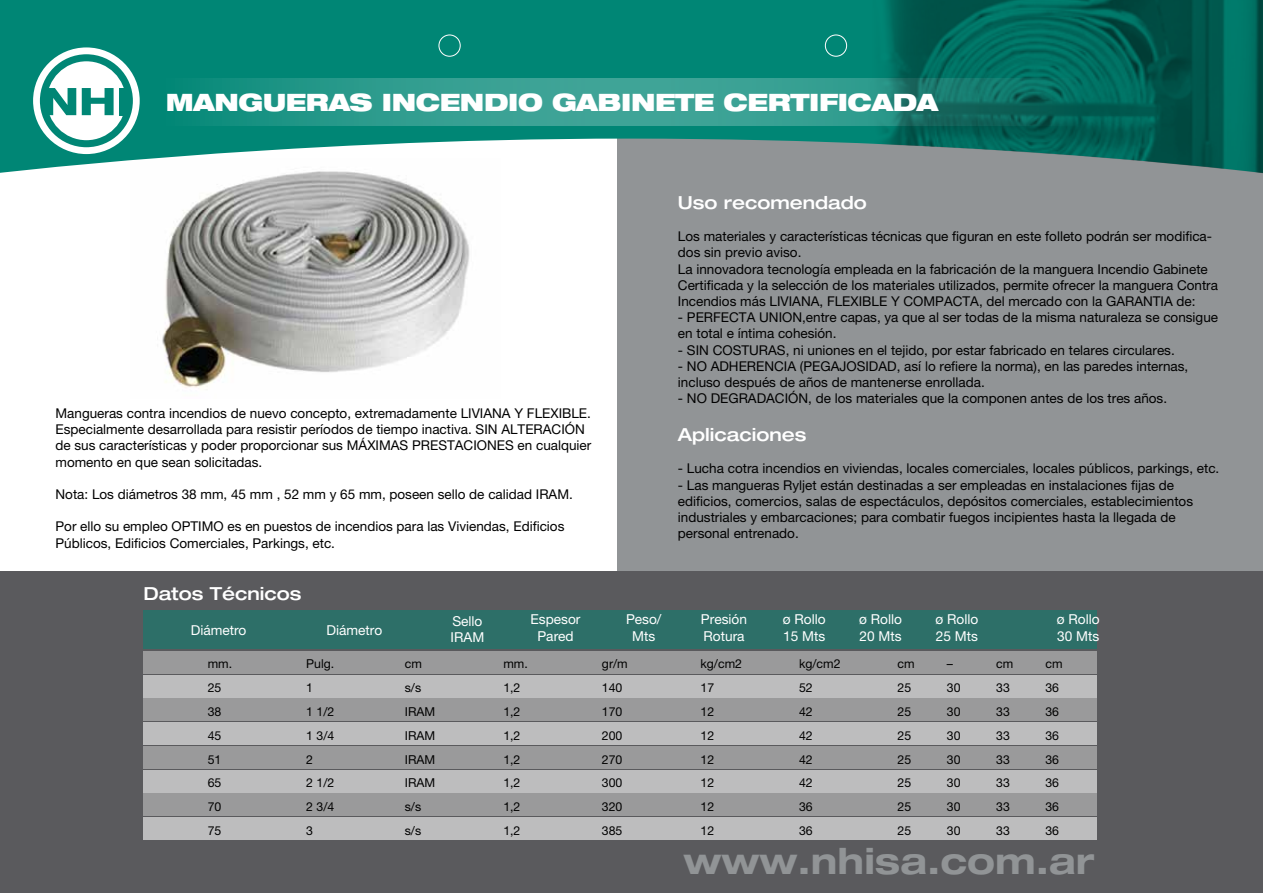
<style>
.page{position:relative;width:1263px;height:893px;background:#fff}
.page>*{position:absolute;margin:0;border:0;box-sizing:border-box;transform-origin:0 0}
.t1{font:700 expanded 36px "Helvetica Neue";color:#919496}
.t2{font:900 expanded 24px "Helvetica Neue";letter-spacing:-.015em;color:#fff}
.t3{font:500 expanded 18px "Helvetica Neue";color:#fff}
.t4{font:13.65px/16.4px "Helvetica Neue";color:#fff}
.t5{font:13.5px/16.2px "Helvetica Neue";color:#010101}
.t6{font:12.3px "Helvetica Neue";color:#010101}
</style>
<div class="page">
<img style="left:162px;top:175px;width:308px;height:213px">
<div style="left:617px;top:2px;width:646px;height:891px;background:#919496"></div>
<svg style="left:0;top:0;width:798px;height:175px;fill:#008675"></svg>
<div style="left:0;top:571px;width:1263px;height:322px;background:#5a5a5d"></div>
<svg style="left:0;top:78px;width:798px;height:47px"></svg>
<div style="left:33px;top:47px;width:107px;height:107px;border:7px solid #fff;border-radius:50%"></div>
<div style="left:47px;top:61px;width:79px;height:79px;background:#fff;border-radius:50%"></div>
<svg style="left:44px;top:88px;width:32px;height:27px"></svg>
<svg style="left:82px;top:88px;width:32px;height:27px"></svg>
<div style="left:119px;top:88px;width:9px;height:27px;background:#008675"></div>
<div style="left:439px;top:35px;width:21px;height:21px;border:1px solid #fff;border-radius:50%"></div>
<img style="left:798px;top:0;width:465px;height:173px">
<div style="left:143px;top:651px;width:953px;height:22px;background:#9a9a9b"></div>
<div style="left:143px;top:676px;width:953px;height:22px;background:#bdbdbe"></div>
<div style="left:143px;top:699px;width:953px;height:22px;background:#9a9a9b"></div>
<div style="left:143px;top:723px;width:953px;height:22px;background:#bdbdbe"></div>
<div style="left:143px;top:746px;width:953px;height:22px;background:#9a9a9b"></div>
<div style="left:143px;top:770px;width:953px;height:22px;background:#bdbdbe"></div>
<div style="left:143px;top:794px;width:953px;height:22px;background:#9a9a9b"></div>
<div style="left:143px;top:818px;width:953px;height:22px;background:#bdbdbe"></div>
<div style="left:143px;top:610px;width:953px;height:39px;background:#2d6f68"></div>
<h2 class="t2" style="left:166px;top:87px;width:774px">MANGUERAS INCENDIO GABINETE CERTIFICADA</h2>
<p class="t5" style="left:56px;top:405px;width:537px">Mangueras contra incendios de nuevo concepto, extremadamente LIVIANA Y FLEXIBLE.<br>Especialmente desarrollada para resistir períodos de tiempo inactiva. SIN ALTERACIÓN de sus características y poder proporcionar sus MÁXIMAS PRESTACIONES en cualquier momento en que sean solicitadas.</p>
<p class="t5" style="left:56px;top:486px;width:519px">Nota: Los diámetros 38 mm, 45 mm , 52 mm y 65 mm, poseen sello de calidad IRAM.</p>
<p class="t5" style="left:56px;top:518px;width:510px">Por ello su empleo OPTIMO es en puestos de incendios para las Viviendas, Edificios<br>Públicos, Edificios Comerciales, Parkings, etc.</p>
<h3 class="t3" style="left:143px;top:582px;width:159px">Datos Técnicos</h3>
<h3 class="t3" style="left:678px;top:191px;width:190px">Uso recomendado</h3>
<p class="t5" style="left:678px;top:228px;width:542px">Los materiales y características técnicas que figuran en este folleto podrán ser modifica&shy;dos sin previo aviso.<br>La innovadora tecnología empleada en la fabricación de la manguera Incendio Gabinete Certificada y la selección de los materiales utilizados, permite ofrecer la manguera Contra Incendios más LIVIANA, FLEXIBLE Y COMPACTA, del mercado con la GARANTIA de:</p>
<p class="t5" style="left:678px;top:309px;width:542px">- PERFECTA UNION,entre capas, ya que al ser todas de la misma naturaleza se consigue en total e íntima cohesión.</p>
<p class="t5" style="left:678px;top:341px;width:498px">- SIN COSTURAS, ni uniones en el tejido, por estar fabricado en telares circulares.</p>
<p class="t5" style="left:678px;top:358px;width:512px">- NO ADHERENCIA (PEGAJOSIDAD, así lo refiere la norma), en las paredes internas, incluso después de años de mantenerse enrollada.</p>
<p class="t5" style="left:678px;top:390px;width:491px">- NO DEGRADACIÓN, de los materiales que la componen antes de los tres años.</p>
<h3 class="t3" style="left:678px;top:423px;width:130px">Aplicaciones</h3>
<p class="t5" style="left:678px;top:460px;width:543px">- Lucha cotra incendios en viviendas, locales comerciales, locales públicos, parkings, etc.</p>
<p class="t5" style="left:678px;top:476px;width:517px">- Las mangueras Ryljet están destinadas a ser empleadas en instalaciones fijas de edificios, comercios, salas de espectáculos, depósitos comerciales, establecimientos industriales y embarcaciones; para combatir fuegos incipientes hasta la llegada de personal entrenado.</p>
<p class="t4" style="left:191px;top:622px;width:57px">Diámetro</p>
<p class="t4" style="left:326px;top:622px;width:57px">Diámetro</p>
<p class="t4" style="left:531px;top:611px;width:51px;text-align:center">Espesor<br>Pared</p>
<p class="t4" style="left:701px;top:611px;width:48px">Presión<br>Rotura</p>
<p class="t4" style="left:783px;top:611px;width:44px">ø Rollo<br>15 Mts</p>
<p class="t4" style="left:859px;top:611px;width:44px">ø Rollo<br>20 Mts</p>
<p class="t4" style="left:935px;top:611px;width:44px">ø Rollo<br>25 Mts</p>
<p class="t4" style="left:1057px;top:611px;width:44px">ø Rollo<br>30 Mts</p>
<p class="t4" style="left:626px;top:611px;width:37px;text-align:center">Peso/<br>Mts</p>
<p class="t4" style="left:451px;top:613px;width:35px">Sello<br>IRAM</p>
<p class="t6" style="left:208px;top:657px;width:26px">mm.</p>
<p class="t6" style="left:306px;top:657px;width:30px">Pulg.</p>
<p class="t6" style="left:405px;top:657px;width:19px">cm</p>
<p class="t6" style="left:503px;top:657px;width:26px">mm.</p>
<p class="t6" style="left:602px;top:657px;width:27px">gr/m</p>
<p class="t6" style="left:700px;top:657px;width:43px">kg/cm2</p>
<p class="t6" style="left:799px;top:657px;width:43px">kg/cm2</p>
<p class="t6" style="left:897px;top:657px;width:19px">cm</p>
<p class="t6" style="left:947px;top:657px;width:8px">–</p>
<p class="t6" style="left:996px;top:657px;width:19px">cm</p>
<p class="t6" style="left:1045px;top:657px;width:19px">cm</p>
<p class="t6" style="left:208px;top:680px;width:15px">25</p>
<p class="t6" style="left:306px;top:680px;width:8px">1</p>
<p class="t6" style="left:405px;top:680px;width:18px">s/s</p>
<p class="t6" style="left:503px;top:680px;width:19px">1,2</p>
<p class="t6" style="left:602px;top:680px;width:22px">140</p>
<p class="t6" style="left:700px;top:680px;width:15px">17</p>
<p class="t6" style="left:799px;top:680px;width:15px">52</p>
<p class="t6" style="left:897px;top:680px;width:15px">25</p>
<p class="t6" style="left:947px;top:680px;width:15px">30</p>
<p class="t6" style="left:996px;top:680px;width:15px">33</p>
<p class="t6" style="left:1045px;top:680px;width:15px">36</p>
<p class="t6" style="left:208px;top:704px;width:15px">38</p>
<p class="t6" style="left:306px;top:704px;width:30px">1 1/2</p>
<p class="t6" style="left:405px;top:704px;width:32px">IRAM</p>
<p class="t6" style="left:503px;top:704px;width:19px">1,2</p>
<p class="t6" style="left:602px;top:704px;width:22px">170</p>
<p class="t6" style="left:700px;top:704px;width:15px">12</p>
<p class="t6" style="left:799px;top:704px;width:15px">42</p>
<p class="t6" style="left:897px;top:704px;width:15px">25</p>
<p class="t6" style="left:947px;top:704px;width:15px">30</p>
<p class="t6" style="left:996px;top:704px;width:15px">33</p>
<p class="t6" style="left:1045px;top:704px;width:15px">36</p>
<p class="t6" style="left:208px;top:728px;width:15px">45</p>
<p class="t6" style="left:306px;top:728px;width:30px">1 3/4</p>
<p class="t6" style="left:405px;top:728px;width:32px">IRAM</p>
<p class="t6" style="left:503px;top:728px;width:19px">1,2</p>
<p class="t6" style="left:602px;top:728px;width:22px">200</p>
<p class="t6" style="left:700px;top:728px;width:15px">12</p>
<p class="t6" style="left:799px;top:728px;width:15px">42</p>
<p class="t6" style="left:897px;top:728px;width:15px">25</p>
<p class="t6" style="left:947px;top:728px;width:15px">30</p>
<p class="t6" style="left:996px;top:728px;width:15px">33</p>
<p class="t6" style="left:1045px;top:728px;width:15px">36</p>
<p class="t6" style="left:208px;top:752px;width:15px">51</p>
<p class="t6" style="left:306px;top:752px;width:8px">2</p>
<p class="t6" style="left:405px;top:752px;width:32px">IRAM</p>
<p class="t6" style="left:503px;top:752px;width:19px">1,2</p>
<p class="t6" style="left:602px;top:752px;width:22px">270</p>
<p class="t6" style="left:700px;top:752px;width:15px">12</p>
<p class="t6" style="left:799px;top:752px;width:15px">42</p>
<p class="t6" style="left:897px;top:752px;width:15px">25</p>
<p class="t6" style="left:947px;top:752px;width:15px">30</p>
<p class="t6" style="left:996px;top:752px;width:15px">33</p>
<p class="t6" style="left:1045px;top:752px;width:15px">36</p>
<p class="t6" style="left:208px;top:776px;width:15px">65</p>
<p class="t6" style="left:306px;top:776px;width:30px">2 1/2</p>
<p class="t6" style="left:405px;top:776px;width:32px">IRAM</p>
<p class="t6" style="left:503px;top:776px;width:19px">1,2</p>
<p class="t6" style="left:602px;top:776px;width:22px">300</p>
<p class="t6" style="left:700px;top:776px;width:15px">12</p>
<p class="t6" style="left:799px;top:776px;width:15px">42</p>
<p class="t6" style="left:897px;top:776px;width:15px">25</p>
<p class="t6" style="left:947px;top:776px;width:15px">30</p>
<p class="t6" style="left:996px;top:776px;width:15px">33</p>
<p class="t6" style="left:1045px;top:776px;width:15px">36</p>
<p class="t6" style="left:208px;top:799px;width:15px">70</p>
<p class="t6" style="left:306px;top:799px;width:30px">2 3/4</p>
<p class="t6" style="left:405px;top:799px;width:18px">s/s</p>
<p class="t6" style="left:503px;top:799px;width:19px">1,2</p>
<p class="t6" style="left:602px;top:799px;width:22px">320</p>
<p class="t6" style="left:700px;top:799px;width:15px">12</p>
<p class="t6" style="left:799px;top:799px;width:15px">36</p>
<p class="t6" style="left:897px;top:799px;width:15px">25</p>
<p class="t6" style="left:947px;top:799px;width:15px">30</p>
<p class="t6" style="left:996px;top:799px;width:15px">33</p>
<p class="t6" style="left:1045px;top:799px;width:15px">36</p>
<p class="t6" style="left:208px;top:823px;width:15px">75</p>
<p class="t6" style="left:306px;top:823px;width:8px">3</p>
<p class="t6" style="left:405px;top:823px;width:18px">s/s</p>
<p class="t6" style="left:503px;top:823px;width:19px">1,2</p>
<p class="t6" style="left:602px;top:823px;width:22px">385</p>
<p class="t6" style="left:700px;top:823px;width:15px">12</p>
<p class="t6" style="left:799px;top:823px;width:15px">36</p>
<p class="t6" style="left:897px;top:823px;width:15px">25</p>
<p class="t6" style="left:947px;top:823px;width:15px">30</p>
<p class="t6" style="left:996px;top:823px;width:15px">33</p>
<p class="t6" style="left:1045px;top:823px;width:15px">36</p>
<h1 class="t1" style="left:684px;top:839px;width:412px">www.nhisa.com.ar</h1>
</div>
